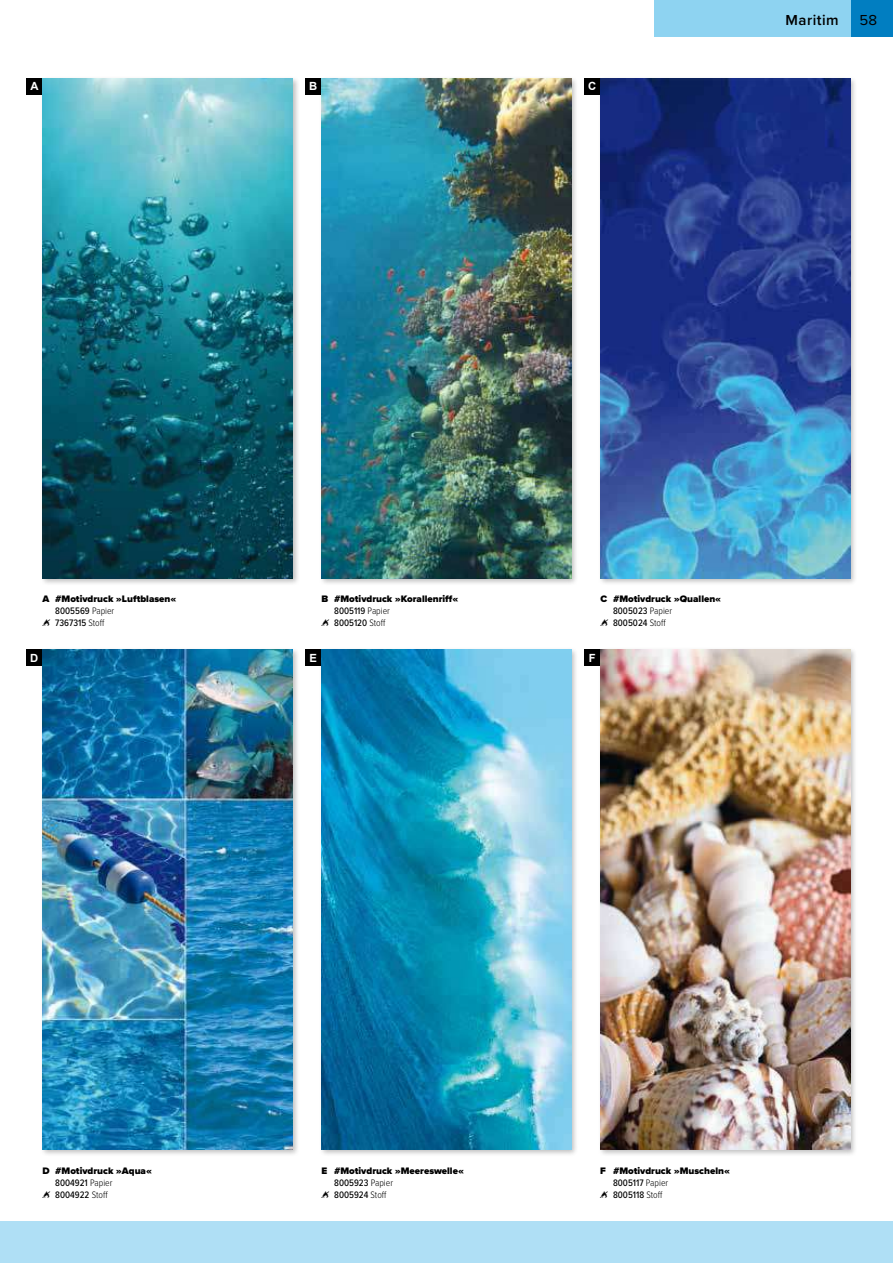
<style>
.page{position:relative;width:893px;height:1263px;background:#fff}
.page>*{position:absolute;margin:0;border:0;box-sizing:border-box;transform-origin:0 0}
.t1{font:600 15px "Proxima Nova";letter-spacing:.03em;color:#000}
.t2{font:15px "Proxima Nova";color:#000}
.t3{font:700 11.25px "Arial";color:#fff}
.t4{font:500 9.75px/11.9px "Proxima Nova Cond";color:#000}
.t5{font:900 9.75px "Proxima Nova";color:#000}
.s1{font-weight:300}
.s2{font-family:"abama Pi";font-weight:400}
</style>
<div class="page">
<div style="left:26px;top:78px;width:17px;height:16px;background:#000"></div>
<div style="left:305px;top:78px;width:16px;height:16px;background:#000"></div>
<div style="left:584px;top:78px;width:16px;height:16px;background:#000"></div>
<div style="left:26px;top:650px;width:17px;height:16px;background:#000"></div>
<div style="left:305px;top:650px;width:16px;height:16px;background:#000"></div>
<div style="left:584px;top:650px;width:16px;height:16px;background:#000"></div>
<div style="left:40px;top:76px;width:260px;height:510px;background:#000;opacity:.25"></div>
<img style="left:43px;top:78px;width:250px;height:500px">
<div style="left:319px;top:76px;width:260px;height:510px;background:#000;opacity:.25"></div>
<img style="left:321px;top:78px;width:250px;height:500px">
<div style="left:598px;top:76px;width:260px;height:510px;background:#000;opacity:.25"></div>
<img style="left:600px;top:78px;width:250px;height:500px">
<div style="left:40px;top:647px;width:260px;height:510px;background:#000;opacity:.25"></div>
<img style="left:43px;top:650px;width:250px;height:500px">
<div style="left:319px;top:647px;width:260px;height:510px;background:#000;opacity:.25"></div>
<img style="left:321px;top:650px;width:250px;height:500px">
<div style="left:598px;top:647px;width:260px;height:511px;background:#000;opacity:.25"></div>
<img style="left:600px;top:650px;width:250px;height:500px">
<div style="left:850px;top:0;width:43px;height:36px;background:#017ec1"></div>
<div style="left:654px;top:0;width:196px;height:36px;background:#8ed3f1"></div>
<div style="left:0;top:1221px;width:893px;height:42px;background:#afdff5"></div>
<p class="t3" style="left:31px;top:78px;width:10px">A</p>
<p class="t3" style="left:309px;top:78px;width:10px">B</p>
<p class="t3" style="left:588px;top:78px;width:10px">C</p>
<h1 class="t1" style="left:786px;top:9px;width:54px">Maritim</h1>
<h1 class="t2" style="left:859px;top:9px;width:19px">58</h1>
<p class="t5" style="left:43px;top:592px;width:135px">A #Motivdruck »Luftblasen«</p>
<p class="t4" style="left:43px;top:604px;width:73px;text-indent:13px">8005569 <span class="s1">Papier<br></span><span class="s2">F</span> 7367315 <span class="s1">Stoff</span></p>
<p class="t5" style="left:321px;top:592px;width:139px">B #Motivdruck »Korallenriff«</p>
<p class="t4" style="left:321px;top:604px;width:70px;text-indent:13px">8005119 <span class="s1">Papier<br></span><span class="s2">F</span> 8005120 <span class="s1">Stoff</span></p>
<p class="t5" style="left:600px;top:592px;width:122px">C #Motivdruck »Quallen«</p>
<p class="t4" style="left:600px;top:604px;width:73px;text-indent:13px">8005023 <span class="s1">Papier<br></span><span class="s2">F</span> 8005024 <span class="s1">Stoff</span></p>
<p class="t3" style="left:30px;top:650px;width:10px">D</p>
<p class="t3" style="left:310px;top:650px;width:9px">E</p>
<p class="t3" style="left:589px;top:650px;width:8px">F</p>
<p class="t5" style="left:43px;top:1163px;width:111px">D #Motivdruck »Aqua«</p>
<p class="t4" style="left:43px;top:1176px;width:71px;text-indent:13px">8004921 <span class="s1">Papier<br></span><span class="s2">F</span> 8004922 <span class="s1">Stoff</span></p>
<p class="t5" style="left:321px;top:1163px;width:144px">E #Motivdruck »Meereswelle«</p>
<p class="t4" style="left:321px;top:1176px;width:73px;text-indent:13px">8005923 <span class="s1">Papier<br></span><span class="s2">F</span> 8005924 <span class="s1">Stoff</span></p>
<p class="t5" style="left:600px;top:1163px;width:131px">F #Motivdruck »Muscheln«</p>
<p class="t4" style="left:600px;top:1176px;width:69px;text-indent:13px">8005117 <span class="s1">Papier<br></span><span class="s2">F</span> 8005118 <span class="s1">Stoff</span></p>
</div>
